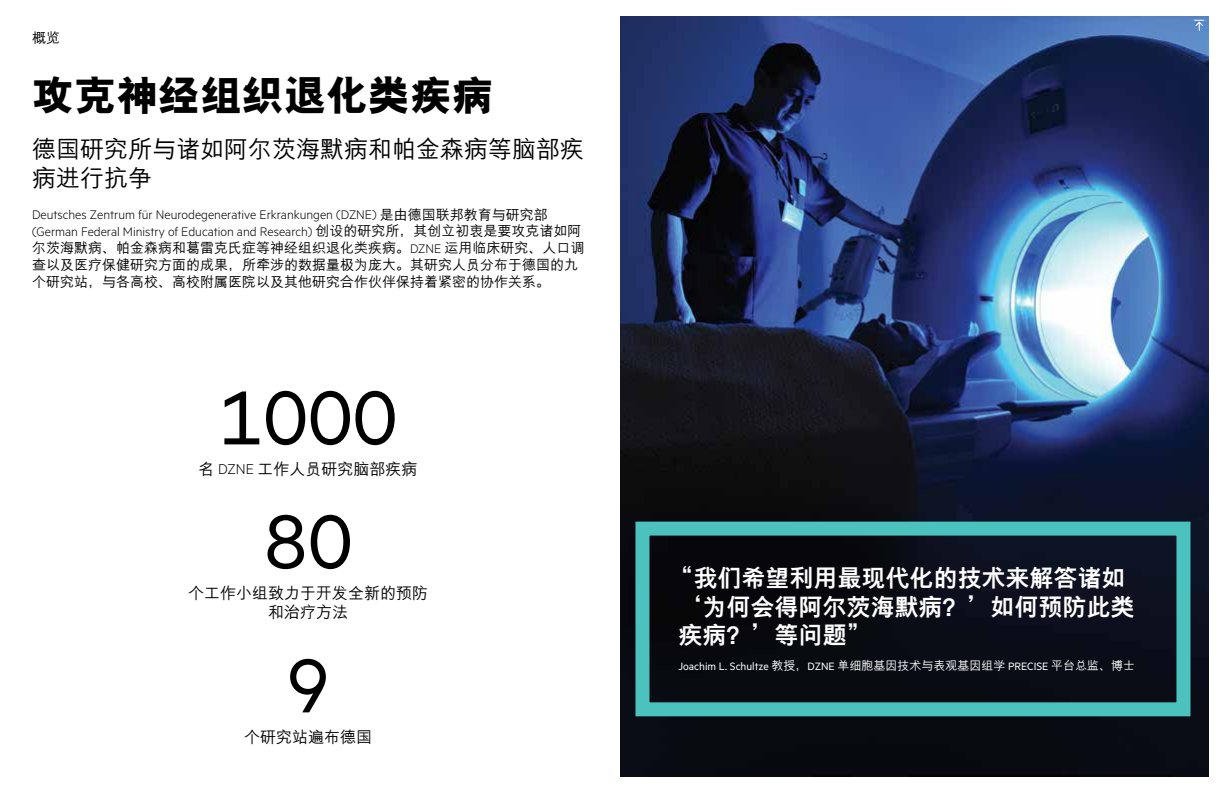
<style>
.page{position:relative;width:1224px;height:792px;background:#fff}
.page>*{position:absolute;margin:0;border:0;box-sizing:border-box;transform-origin:0 0}
.t1{font:86px "Metric HPE";color:#000}
.t2{font:800 42px "M Hei PRC";color:#000}
.t3{font:800 24px/28.8px "M Hei PRC";color:#fff}
.t4{font:500 24px/28.8px "M Hei PRC";color:#000}
.t5{font:500 16px/19px "M Hei PRC";color:#000;text-align:center}
.t6{font:300 14px/16.8px "Metric HPE";color:#000}
.t7{font:500 14px/16.8px "M Hei PRC";color:#000}
.t8{font:12px "Metric HPE";color:#fff}
.s1{font-family:"M Hei PRC";font-weight:500}
.s2{font-family:"Metric HPE";font-weight:300}
</style>
<div class="page">
<img style="left:620px;top:16px;width:588px;height:760px">
<div style="left:635px;top:522px;width:555px;height:194px;border:14px solid #4cc2bf"></div>
<svg style="left:1193px;top:19px;width:12px;height:13px"></svg>
<p class="t7" style="left:32px;top:29px;width:29px">概览</p>
<h2 class="t2" style="left:32px;top:75px;width:463px">攻克神经组织退化类疾病</h2>
<h3 class="t4" style="left:32px;top:134px;width:553px">德国研究所与诸如阿尔茨海默病和帕金森病等脑部疾病进行抗争</h3>
<p class="t6" style="left:32px;top:206px;width:551px">Deutsches Zentrum für Neurodegenerative Erkrankungen (DZNE) <span class="s1">是由德国联邦教育与研究部</span>(German Federal Ministry of Education and Research) <span class="s1">创设的研究所，其创立初衷是要攻克诸如阿</span></p>
<p class="t7" style="left:32px;top:239px;width:554px">尔茨海默病、帕金森病和葛雷克氏症等神经组织退化类疾病。<span class="s2">DZNE</span> 运用临床研究、人口调查以及医疗保健研究方面的成果，所牵涉的数据量极为庞大。其研究人员分布于德国的九个研究站，与各高校、高校附属医院以及其他研究合作伙伴保持着紧密的协作关系。</p>
<h1 class="t1" style="left:219px;top:368px;width:180px">1000</h1>
<p class="t5" style="left:199px;top:459px;width:220px">名 <span class="s2">DZNE</span> 工作人员研究脑部疾病</p>
<h1 class="t1" style="left:263px;top:491px;width:91px">80</h1>
<p class="t5" style="left:188px;top:583px;width:241px">个工作小组致力于开发全新的预防和治疗方法</p>
<h1 class="t1" style="left:286px;top:636px;width:46px">9</h1>
<p class="t5" style="left:244px;top:727px;width:129px">个研究站遍布德国</p>
<h3 class="t3" style="left:678px;top:563px;width:457px;text-indent:-9px">“我们希望利用最现代化的技术来解答诸如‘为何会得阿尔茨海默病？’如何预防此类疾病？’等问题”</h3>
<p class="t8" style="left:678px;top:659px;width:458px">Joachim L. Schultze <span class="s1">教授，</span>DZNE <span class="s1">单细胞基因技术与表观基因组学</span> PRECISE <span class="s1">平台总监、博士</span></p>
</div>
